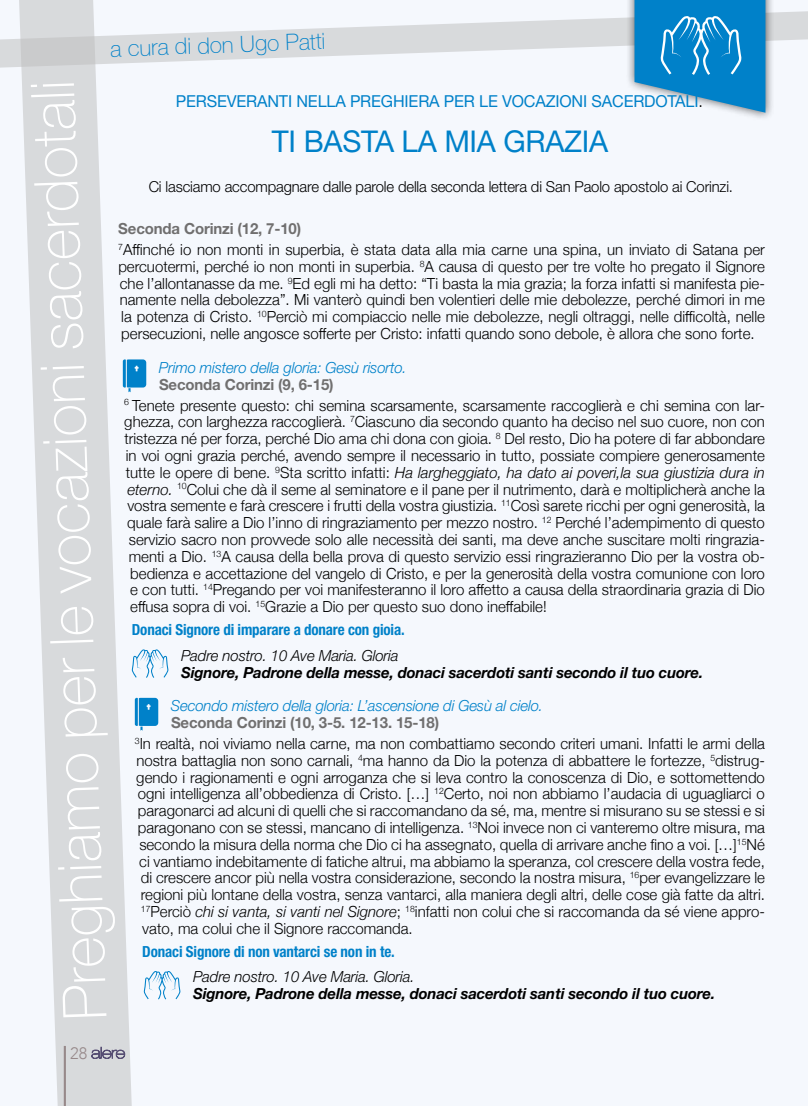
<style>
.page{position:relative;width:808px;height:1106px;background:#f5f8fd}
.page>*{position:absolute;margin:0;border:0;box-sizing:border-box;transform-origin:0 0}
.t1{font:100 60.45px "Helvetica Neue LT Std";color:#fff}
.t2{font:30px "Helvetica Neue LT Std";letter-spacing:-.01em;color:#0081c9}
.t3{font:100 22.5px "Helvetica Neue LT Std";color:#0081c9}
.t4{font:16.5px "Helvetica Neue LT Std";letter-spacing:-.01em;color:#0081c9}
.t5{font:300 16.5px "Avenir";color:#97898a}
.t6{font:300 15.3px/16.8px "Helvetica Neue";color:#000;text-align:justify}
.t7{font:italic 700 15.3px "Helvetica Neue LT Std";letter-spacing:-.01em;color:#000}
.t8{font:italic 300 15.3px "Helvetica Neue LT Std";letter-spacing:-.01em;color:#0081c9}
.t9{font:italic 300 15.3px "Helvetica Neue";color:#000}
.t10{font:700 15.3px "Helvetica Neue LT Std";letter-spacing:-.01em;color:#706f6f}
.t11{font:700 condensed 15.3px "Helvetica Neue LT Std";letter-spacing:-.01em;color:#0081c9}
.t12{font:italic 300 15.3px "Helvetica Neue LT Std";letter-spacing:-.01em;color:#000}
.t13{font:300 15.15px "Helvetica Neue LT Std";letter-spacing:-.01em;color:#000}
.s1{font-family:"Helvetica Neue";font-weight:300;color:#000}
.s2{font-style:normal}
.s3{font-style:italic}
</style>
<div class="page">
<svg style="left:0;top:11px;width:808px;height:57px"></svg>
<svg style="left:18px;top:0;width:114px;height:1106px;fill:#d8dadc"></svg>
<div style="left:625px;top:0;width:149px;height:121px;background:#000;opacity:.6"></div>
<svg style="left:634px;top:0;width:131px;height:113px"></svg>
<hr style="left:64px;top:1045px;width:2px;height:61px;background:#97898a">
<svg style="left:91px;top:1046px;width:34px;height:12px"></svg>
<svg style="left:123px;top:359px;width:23px;height:33px"></svg>
<svg style="left:132px;top:649px;width:36px;height:29px"></svg>
<svg style="left:135px;top:698px;width:23px;height:32px"></svg>
<svg style="left:144px;top:971px;width:36px;height:28px"></svg>
<h3 class="t3" style="left:110px;top:36px;width:217px;rotate:-2deg">a cura di don Ugo Patti</h3>
<h1 class="t1" style="left:51px;top:1021px;width:942px;rotate:-92deg">Preghiamo per le vocazioni sacerdotali</h1>
<p class="t4" style="left:176px;top:92px;width:529px">PERSEVERANTI NELLA PREGHIERA PER LE VOCAZIONI SACERDOTALI<span class="s1">.</span></p>
<h2 class="t2" style="left:272px;top:123px;width:338px">TI BASTA LA MIA GRAZIA</h2>
<p class="t13" style="left:149px;top:177px;width:586px">Ci lasciamo accompagnare dalle parole della seconda lettera di San Paolo apostolo ai Corinzi.</p>
<p class="t10" style="left:118px;top:219px;width:184px">Seconda Corinzi (12, 7-10)</p>
<p class="t6" style="left:118px;top:240px;width:648px"><sup>7</sup>Affinché io non monti in superbia, è stata data alla mia carne una spina, un inviato di Satana per percuotermi, perché io non monti in superbia. <sup>8</sup>A causa di questo per tre volte ho pregato il Signore che l’allontanasse da me. <sup>9</sup>Ed egli mi ha detto: “Ti basta la mia grazia; la forza infatti si manifesta pie&shy;namente nella debolezza”. Mi vanterò quindi ben volentieri delle mie debolezze, perché dimori in me la potenza di Cristo. <sup>10</sup>Perciò mi compiaccio nelle mie debolezze, negli oltraggi, nelle difficoltà, nelle persecuzioni, nelle angosce sofferte per Cristo: infatti quando sono debole, è allora che sono forte.</p>
<p class="t8" style="left:159px;top:358px;width:249px">Primo mistero della gloria: Gesù risorto.</p>
<p class="t10" style="left:159px;top:374px;width:176px">Seconda Corinzi (9, 6-15)</p>
<p class="t6" style="left:124px;top:395px;width:642px"><sup>6</sup> Tenete presente questo: chi semina scarsamente, scarsamente raccoglierà e chi semina con lar-</p>
<p class="t6" style="left:124px;top:412px;width:642px">ghezza, con larghezza raccoglierà. <sup>7</sup>Ciascuno dia secondo quanto ha deciso nel suo cuore, non con</p>
<p class="t6" style="left:124px;top:429px;width:642px">tristezza né per forza, perché Dio ama chi dona con gioia. <sup>8</sup> Del resto, Dio ha potere di far abbondare</p>
<p class="t6" style="left:126px;top:446px;width:640px">in voi ogni grazia perché, avendo sempre il necessario in tutto, possiate compiere generosamente</p>
<p class="t9" style="left:126px;top:460px;width:641px"><span class="s2">tutte le opere di bene.</span> <sup>9</sup><span class="s2">Sta scritto infatti:</span> Ha largheggiato, ha dato ai poveri,la sua giustizia dura in</p>
<p class="t6" style="left:127px;top:479px;width:639px"><span class="s3">eterno.</span> <sup>10</sup>Colui che dà il seme al seminatore e il pane per il nutrimento, darà e moltiplicherà anche la</p>
<p class="t6" style="left:127px;top:496px;width:639px">vostra semente e farà crescere i frutti della vostra giustizia. <sup>11</sup>Così sarete ricchi per ogni generosità, la</p>
<p class="t6" style="left:127px;top:513px;width:639px">quale farà salire a Dio l’inno di ringraziamento per mezzo nostro. <sup>12</sup> Perché l’adempimento di questo</p>
<p class="t6" style="left:129px;top:530px;width:638px">servizio sacro non provvede solo alle necessità dei santi, ma deve anche suscitare molti ringrazia-</p>
<p class="t6" style="left:129px;top:547px;width:638px">menti a Dio. <sup>13</sup>A causa della bella prova di questo servizio essi ringrazieranno Dio per la vostra ob-</p>
<p class="t6" style="left:130px;top:563px;width:636px">bedienza e accettazione del vangelo di Cristo, e per la generosità della vostra comunione con loro</p>
<p class="t6" style="left:130px;top:580px;width:636px">e con tutti. <sup>14</sup>Pregando per voi manifesteranno il loro affetto a causa della straordinaria grazia di Dio</p>
<p class="t6" style="left:130px;top:597px;width:418px">effusa sopra di voi. <sup>15</sup>Grazie a Dio per questo suo dono ineffabile!</p>
<p class="t11" style="left:132px;top:620px;width:274px">Donaci Signore di imparare a donare con gioia.</p>
<p class="t12" style="left:181px;top:646px;width:219px">Padre nostro. 10 Ave Maria. Gloria</p>
<p class="t7" style="left:181px;top:662px;width:523px">Signore, Padrone della messe, donaci sacerdoti santi secondo il tuo cuore.</p>
<p class="t8" style="left:171px;top:696px;width:374px">Secondo mistero della gloria: L’ascensione di Gesù al cielo.</p>
<p class="t10" style="left:171px;top:713px;width:270px">Seconda Corinzi (10, 3-5. 12-13. 15-18)</p>
<p class="t6" style="left:135px;top:734px;width:632px"><sup>3</sup>In realtà, noi viviamo nella carne, ma non combattiamo secondo criteri umani. Infatti le armi della</p>
<p class="t6" style="left:136px;top:750px;width:630px">nostra battaglia non sono carnali, <sup>4</sup>ma hanno da Dio la potenza di abbattere le fortezze, <sup>5</sup>distrug-</p>
<p class="t6" style="left:136px;top:767px;width:630px">gendo i ragionamenti e ogni arroganza che si leva contro la conoscenza di Dio, e sottomettendo</p>
<p class="t6" style="left:138px;top:784px;width:629px">ogni intelligenza all’obbedienza di Cristo. […] <sup>12</sup>Certo, noi non abbiamo l’audacia di uguagliarci o</p>
<p class="t6" style="left:138px;top:801px;width:628px">paragonarci ad alcuni di quelli che si raccomandano da sé, ma, mentre si misurano su se stessi e si</p>
<p class="t6" style="left:138px;top:818px;width:629px">paragonano con se stessi, mancano di intelligenza. <sup>13</sup>Noi invece non ci vanteremo oltre misura, ma</p>
<p class="t6" style="left:139px;top:834px;width:627px">secondo la misura della norma che Dio ci ha assegnato, quella di arrivare anche fino a voi. […]<sup>15</sup>Né</p>
<p class="t6" style="left:139px;top:851px;width:627px">ci vantiamo indebitamente di fatiche altrui, ma abbiamo la speranza, col crescere della vostra fede,</p>
<p class="t6" style="left:141px;top:868px;width:626px">di crescere ancor più nella vostra considerazione, secondo la nostra misura, <sup>16</sup>per evangelizzare le</p>
<p class="t6" style="left:141px;top:885px;width:626px">regioni più lontane della vostra, senza vantarci, alla maniera degli altri, delle cose già fatte da altri.</p>
<p class="t6" style="left:141px;top:902px;width:626px"><sup>17</sup>Perciò <span class="s3">chi si vanta, si vanti nel Signore</span>; <sup>18</sup>infatti non colui che si raccomanda da sé viene appro-</p>
<p class="t6" style="left:142px;top:918px;width:272px">vato, ma colui che il Signore raccomanda.</p>
<p class="t11" style="left:142px;top:942px;width:254px">Donaci Signore di non vantarci se non in te.</p>
<p class="t12" style="left:193px;top:967px;width:223px">Padre nostro. 10 Ave Maria. Gloria.</p>
<p class="t7" style="left:193px;top:984px;width:523px">Signore, Padrone della messe, donaci sacerdoti santi secondo il tuo cuore.</p>
<p class="t5" style="left:70px;top:1043px;width:19px">28</p>
</div>
